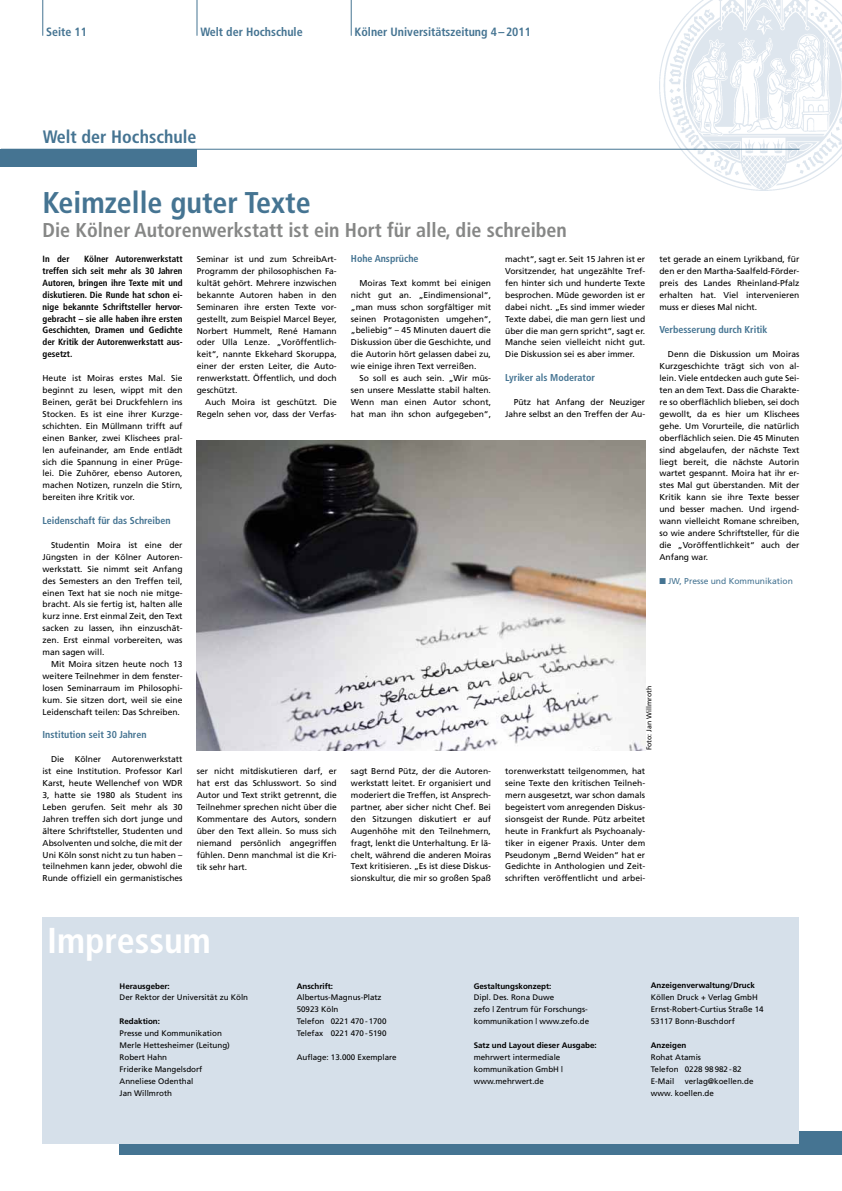
<style>
.page{position:relative;width:842px;height:1191px;background:#fff}
.page>*{position:absolute;margin:0;border:0;box-sizing:border-box;transform-origin:0 0}
.t1{font:700 condensed 36px "Frutiger";color:#fff}
.t2{font:700 condensed 30px "Frutiger";color:#457492}
.t3{font:700 condensed 20px "Frutiger";color:#868786}
.t4{font:700 condensed 18px "Frutiger";color:#457492}
.t5{font:700 condensed 12px "Frutiger";color:#457492}
.t6{font:700 condensed 10px "Frutiger";color:#457492}
.t7{font:700 condensed 9px/11.9px "Frutiger";color:#000;text-align:justify}
.t8{font:8.5px/11.9px "Frutiger";color:#000;text-align:justify}
.t9{font:8.5px "Frutiger";color:#457492}
.t10{font:8px/11.9px "Frutiger";color:#000}
.t11{font:700 8px "Frutiger";color:#000}
.t12{font:7px "Frutiger";color:#000}
</style>
<div class="page">
<img style="left:0;top:0;width:1px;height:189px">
<img style="left:659px;top:0;width:183px;height:190px">
<hr style="left:43px;top:0;width:1px;height:36px;background:#457492">
<hr style="left:197px;top:0;width:1px;height:36px;background:#457492">
<hr style="left:351px;top:0;width:1px;height:36px;background:#457492">
<div style="left:1px;top:149px;width:196px;height:18px;background:#457492"></div>
<hr style="left:1px;top:149px;width:798px;height:1px;background:#457492">
<div style="left:120px;top:1131px;width:722px;height:24px;background:#457492"></div>
<div style="left:43px;top:917px;width:756px;height:226px;background:#d6e0ea"></div>
<img style="left:197px;top:441px;width:448px;height:309px">
<h3 class="t5" style="left:46px;top:24px;width:42px">Seite 11</h3>
<h3 class="t5" style="left:200px;top:24px;width:104px">Welt der Hochschule</h3>
<h3 class="t5" style="left:355px;top:24px;width:178px">Kölner Universitätszeitung 4–2011</h3>
<h3 class="t4" style="left:43px;top:126px;width:155px">Welt der Hochschule</h3>
<h2 class="t2" style="left:43px;top:185px;width:270px">Keimzelle guter Texte</h2>
<h3 class="t3" style="left:43px;top:218px;width:526px">Die Kölner Autorenwerkstatt ist ein Hort für alle, die schreiben</h3>
<p class="t7" style="left:43px;top:253px;width:28px">In der</p>
<p class="t6" style="left:351px;top:253px;width:69px">Hohe Ansprüche</p>
<p class="t8" style="left:351px;top:277px;width:142px;text-indent:8px">Moiras Text kommt bei einigen nicht gut an. „Eindimensional“, „man muss schon sorgfältiger mit seinen Protagonisten umgehen“, „beliebig“ – 45 Minuten dauert die Diskussion über die Geschichte, und die Autorin hört gelassen dabei zu, wie einige ihren Text verreißen.</p>
<p class="t8" style="left:351px;top:372px;width:142px;text-indent:8px">So soll es auch sein. „Wir müs&shy;sen unsere Messlatte stabil halten.<br>Wenn man einen Autor schont, hat man ihn schon aufgegeben“,</p>
<p class="t7" style="left:43px;top:253px;width:142px;text-indent:42px">Kölner Autorenwerkstatt treffen sich seit mehr als 30 Jahren Autoren, bringen ihre Texte mit und diskutieren. Die Runde hat schon ei&shy;nige bekannte Schriftsteller hervor&shy;gebracht – sie alle haben ihre ersten Geschichten, Dramen und Gedichte der Kritik der Autorenwerkstatt aus&shy;gesetzt.</p>
<p class="t8" style="left:43px;top:372px;width:142px">Heute ist Moiras erstes Mal. Sie beginnt zu lesen, wippt mit den Beinen, gerät bei Druckfehlern ins Stocken. Es ist eine ihrer Kurzge&shy;schichten. Ein Müllmann trifft auf einen Banker, zwei Klischees pral&shy;len aufeinander, am Ende entlädt sich die Spannung in einer Prüge&shy;lei. Die Zuhörer, ebenso Autoren, machen Notizen, runzeln die Stirn, bereiten ihre Kritik vor.</p>
<p class="t6" style="left:43px;top:514px;width:130px">Leidenschaft für das Schreiben</p>
<p class="t8" style="left:43px;top:539px;width:142px;text-indent:8px">Studentin Moira ist eine der Jüngsten in der Kölner Autoren&shy;werkstatt. Sie nimmt seit Anfang des Semesters an den Treffen teil, einen Text hat sie noch nie mitge&shy;bracht. Als sie fertig ist, halten alle kurz inne. Erst einmal Zeit, den Text sacken zu lassen, ihn einzuschät&shy;zen. Erst einmal vorbereiten, was man sagen will.</p>
<p class="t8" style="left:43px;top:658px;width:142px;text-indent:8px">Mit Moira sitzen heute noch 13 weitere Teilnehmer in dem fenster&shy;losen Seminarraum im Philosophi&shy;kum. Sie sitzen dort, weil sie eine Leidenschaft teilen: Das Schreiben.</p>
<p class="t6" style="left:43px;top:729px;width:106px">Institution seit 30 Jahren</p>
<p class="t8" style="left:43px;top:753px;width:142px;text-indent:8px">Die Kölner Autorenwerkstatt ist eine Institution. Professor Karl Karst, heute Wellenchef von WDR 3, hatte sie 1980 als Student ins Leben gerufen. Seit mehr als 30<br>Jahren treffen sich dort junge und ältere Schriftsteller, Studenten und Absolventen und solche, die mit der Uni Köln sonst nicht zu tun haben – teilnehmen kann jeder, obwohl die Runde offiziell ein germanistisches</p>
<p class="t8" style="left:197px;top:253px;width:142px">Seminar ist und zum SchreibArt-Programm der philosophischen Fa&shy;kultät gehört. Mehrere inzwischen bekannte Autoren haben in den Seminaren ihre ersten Texte vor&shy;gestellt, zum Beispiel Marcel Beyer, Norbert Hummelt, René Hamann oder Ulla Lenze. „Voröffentlich&shy;keit“, nannte Ekkehard Skoruppa, einer der ersten Leiter, die Auto&shy;renwerkstatt. Öffentlich, und doch geschützt.</p>
<p class="t8" style="left:197px;top:396px;width:142px;text-align:right">Auch Moira ist geschützt. Die<br>Regeln sehen vor, dass der Verfas-</p>
<p class="t8" style="left:505px;top:253px;width:142px">macht“, sagt er. Seit 15 Jahren ist er Vorsitzender, hat ungezählte Tref&shy;fen hinter sich und hunderte Texte besprochen. Müde geworden ist er dabei nicht. „Es sind immer wieder Texte dabei, die man gern liest und über die man gern spricht“, sagt er.<br>Manche seien vielleicht nicht gut.<br>Die Diskussion sei es aber immer.</p>
<p class="t6" style="left:505px;top:372px;width:91px">Lyriker als Moderator</p>
<p class="t8" style="left:505px;top:396px;width:142px;text-align:right">Pütz hat Anfang der Neuziger<br>Jahre selbst an den Treffen der Au-</p>
<p class="t12" style="left:645px;top:750px;width:66px;rotate:-90deg">Foto: Jan Willmroth</p>
<p class="t8" style="left:197px;top:765px;width:142px">ser nicht mitdiskutieren darf, er hat erst das Schlusswort. So sind Autor und Text strikt getrennt, die Teilnehmer sprechen nicht über die Kommentare des Autors, sondern über den Text allein. So muss sich niemand persönlich angegriffen fühlen. Denn manchmal ist die Kri&shy;tik sehr hart.</p>
<p class="t8" style="left:505px;top:765px;width:142px">torenwerkstatt teilgenommen, hat seine Texte den kritischen Teilneh&shy;mern ausgesetzt, war schon damals begeistert vom anregenden Diskus&shy;sionsgeist der Runde. Pütz arbeitet heute in Frankfurt als Psychoanaly&shy;tiker in eigener Praxis. Unter dem Pseudonym „Bernd Weiden“ hat er Gedichte in Anthologien und Zeit&shy;schriften veröffentlicht und arbei-</p>
<p class="t8" style="left:351px;top:765px;width:142px">sagt Bernd Pütz, der die Autoren&shy;werkstatt leitet. Er organisiert und moderiert die Treffen, ist Ansprech&shy;partner, aber sicher nicht Chef. Bei den Sitzungen diskutiert er auf Augenhöhe mit den Teilnehmern, fragt, lenkt die Unterhaltung. Er lä&shy;chelt, während die anderen Moiras Text kritisieren. „Es ist diese Diskus&shy;sionskultur, die mir so großen Spaß</p>
<p class="t8" style="left:659px;top:253px;width:142px">tet gerade an einem Lyrikband, für den er den Martha-Saalfeld-Förder&shy;preis des Landes Rheinland-Pfalz erhalten hat. Viel intervenieren muss er dieses Mal nicht.</p>
<p class="t6" style="left:659px;top:324px;width:110px">Verbesserung durch Kritik</p>
<p class="t8" style="left:659px;top:348px;width:142px;text-indent:8px">Denn die Diskussion um Moiras Kurzgeschichte trägt sich von al&shy;lein. Viele entdecken auch gute Sei&shy;ten an dem Text. Dass die Charakte&shy;re so oberflächlich blieben, sei doch gewollt, da es hier um Klischees gehe. Um Vorurteile, die natürlich oberflächlich seien. Die 45 Minuten sind abgelaufen, der nächste Text liegt bereit, die nächste Autorin wartet gespannt. Moira hat ihr er&shy;stes Mal gut überstanden. Mit der Kritik kann sie ihre Texte besser und besser machen. Und irgend&shy;wann vielleicht Romane schreiben, so wie andere Schriftsteller, für die die „Voröffentlichkeit“ auch der Anfang war.</p>
<p class="t9" style="left:659px;top:575px;width:135px">■ JW, Presse und Kommunikation</p>
<h1 class="t1" style="left:47px;top:919px;width:165px">Impressum</h1>
<p class="t11" style="left:120px;top:981px;width:52px">Herausgeber:</p>
<p class="t10" style="left:120px;top:991px;width:130px">Der Rektor der Universität zu Köln</p>
<p class="t11" style="left:120px;top:1016px;width:42px">Redaktion:</p>
<p class="t10" style="left:120px;top:1027px;width:112px">Presse und Kommunikation<br>Merle Hettesheimer (Leitung)<br>Robert Hahn<br>Friderike Mangelsdorf<br>Anneliese Odenthal<br>Jan Willmroth</p>
<p class="t11" style="left:297px;top:981px;width:38px">Anschrift:</p>
<p class="t10" style="left:297px;top:991px;width:91px">Albertus-Magnus-Platz<br>50923 Köln<br>Telefon 0221 470-1700<br>Telefax 0221 470-5190</p>
<p class="t10" style="left:297px;top:1051px;width:102px">Auflage: 13.000 Exemplare</p>
<p class="t11" style="left:474px;top:981px;width:79px">Gestaltungskonzept:</p>
<p class="t10" style="left:474px;top:991px;width:117px">Dipl. Des. Rona Duwe<br>zefo | Zentrum für Forschungs&shy;kommunikation | www.zefo.de</p>
<p class="t11" style="left:474px;top:1040px;width:125px">Satz und Layout dieser Ausgabe:</p>
<p class="t10" style="left:474px;top:1051px;width:91px">mehrwert intermediale kommunikation GmbH | www.mehrwert.de</p>
<p class="t11" style="left:651px;top:981px;width:106px">Anzeigenverwaltung/Druck</p>
<p class="t10" style="left:651px;top:991px;width:114px">Köllen Druck + Verlag GmbH<br>Ernst-Robert-Curtius Straße 14<br>53117 Bonn-Buschdorf</p>
<p class="t11" style="left:651px;top:1040px;width:37px">Anzeigen</p>
<p class="t10" style="left:651px;top:1051px;width:92px">Rohat Atamis<br>Telefon 0228 98982-82<br>E-Mail</p>
<p class="t10" style="left:651px;top:1075px;width:104px;text-indent:34px">verlag@koellen.de www. koellen.de</p>
</div>
